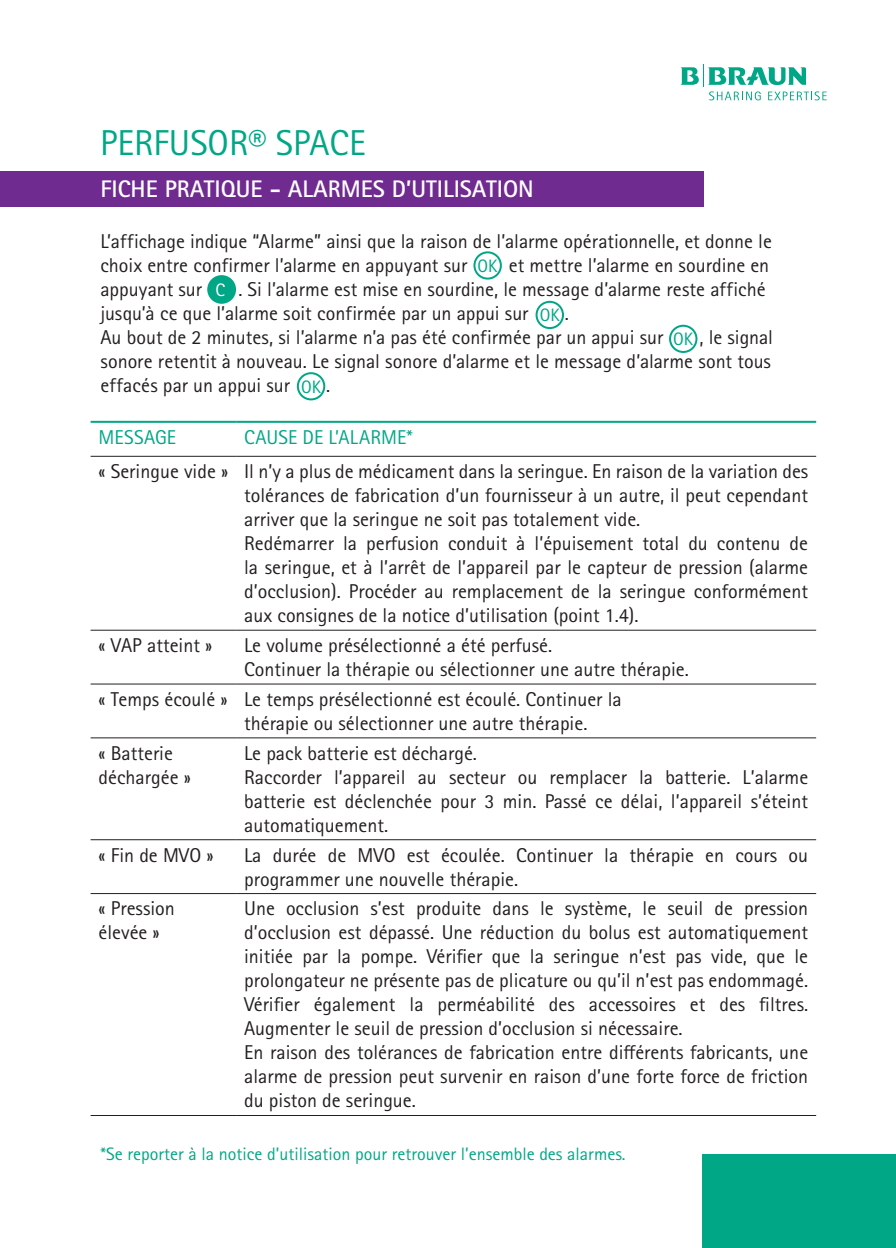
<style>
.page{position:relative;width:896px;height:1248px;background:#fff}
.page>*{position:absolute;margin:0;border:0;box-sizing:border-box;transform-origin:0 0}
.t1{font:36px "Rotis Sans Serif Pro";color:#00a786}
.t2{font:700 24px "Rotis Sans Serif Pro";color:#fff}
.Additional_Text{font:20px/24px "Rotis Sans Serif Pro";color:#231f20;text-align:justify}
.Additional_Text-2{font:20px "Rotis Sans Serif Pro";color:#00a786}
.t3{font:18px "Rotis Sans Serif Pro";color:#00a786}
.t4{font:18px "Rotis Sans Serif Pro";color:#fff}
</style>
<div class="page">
<svg style="left:680px;top:65px;width:146px;height:35px"></svg>
<div style="left:0;top:171px;width:703px;height:36px;background:#702b91"></div>
<div style="left:702px;top:1153px;width:194px;height:94px;background:#00a786"></div>
<div style="left:473px;top:251px;width:29px;height:28px;border:2px solid #00a786;border-radius:50%"></div>
<div style="left:535px;top:301px;width:29px;height:28px;border:2px solid #00a786;border-radius:50%"></div>
<div style="left:669px;top:325px;width:28px;height:28px;border:2px solid #00a786;border-radius:50%"></div>
<div style="left:297px;top:372px;width:28px;height:28px;border:2px solid #00a786;border-radius:50%"></div>
<div style="left:208px;top:276px;width:27px;height:27px;background:#00a786;border-radius:50%"></div>
<div style="left:207px;top:275px;width:29px;height:29px;border:2px solid #00a786;border-radius:50%"></div>
<hr style="left:91px;top:421px;width:145px;height:2px;background:#00a786">
<hr style="left:236px;top:421px;width:580px;height:2px;background:#00a786">
<hr style="left:91px;top:629px;width:145px;height:1px;background:#231f20">
<hr style="left:236px;top:629px;width:580px;height:1px;background:#231f20">
<hr style="left:91px;top:683px;width:145px;height:1px;background:#231f20">
<hr style="left:236px;top:683px;width:580px;height:1px;background:#231f20">
<hr style="left:91px;top:737px;width:145px;height:1px;background:#231f20">
<hr style="left:236px;top:737px;width:580px;height:1px;background:#231f20">
<hr style="left:91px;top:839px;width:145px;height:1px;background:#231f20">
<hr style="left:236px;top:839px;width:580px;height:1px;background:#231f20">
<hr style="left:91px;top:893px;width:145px;height:1px;background:#231f20">
<hr style="left:236px;top:893px;width:580px;height:1px;background:#231f20">
<hr style="left:91px;top:1114px;width:145px;height:1px;background:#231f20">
<hr style="left:236px;top:1114px;width:580px;height:1px;background:#231f20">
<hr style="left:91px;top:456px;width:145px;height:1px;background:#231f20">
<hr style="left:236px;top:456px;width:580px;height:1px;background:#231f20">
<p class="t1" style="left:100px;top:122px;width:267px">PERFUSOR® SPACE</p>
<p class="t2" style="left:100px;top:174px;width:435px">FICHE PRATIQUE - ALARMES D’UTILISATION</p>
<p class="Additional_Text" style="left:100px;top:229px;width:673px">L’affichage indique “Alarme” ainsi que la raison de l’alarme opérationnelle, et donne le choix entre confirmer l’alarme en appuyant sur</p>
<p class="Additional_Text" style="left:509px;top:253px;width:262px">et mettre l’alarme en sourdine en</p>
<p class="t3" style="left:477px;top:255px;width:22px">OK</p>
<p class="Additional_Text" style="left:100px;top:277px;width:667px;text-indent:138px">. Si l’alarme est mise en sourdine, le message d’alarme reste affiché jusqu’à ce que l’alarme soit confirmée par un appui sur</p>
<p class="t4" style="left:215px;top:279px;width:11px">C</p>
<p class="Additional_Text" style="left:100px;top:277px;width:103px">appuyant sur</p>
<p class="t3" style="left:540px;top:304px;width:22px">OK</p>
<p class="Additional_Text" style="left:565px;top:301px;width:6px">.</p>
<p class="Additional_Text" style="left:100px;top:325px;width:564px">Au bout de 2 minutes, si l’alarme n’a pas été confirmée par un appui sur</p>
<p class="Additional_Text" style="left:100px;top:325px;width:674px;text-indent:599px">, le signal sonore retentit à nouveau. Le signal sonore d’alarme et le message d’alarme sont tous effacés par un appui sur</p>
<p class="t3" style="left:673px;top:328px;width:22px">OK</p>
<p class="t3" style="left:301px;top:376px;width:22px">OK</p>
<p class="Additional_Text" style="left:326px;top:373px;width:6px">.</p>
<p class="Additional_Text-2" style="left:99px;top:425px;width:79px">MESSAGE</p>
<p class="Additional_Text-2" style="left:244px;top:425px;width:170px">CAUSE DE L’ALARME*</p>
<p class="Additional_Text" style="left:99px;top:459px;width:131px">« Seringue vide »</p>
<p class="Additional_Text" style="left:244px;top:459px;width:565px">Il n’y a plus de médicament dans la seringue. En raison de la variation des tolérances de fabrication d’un fournisseur à un autre, il peut cependant arriver que la seringue ne soit pas totalement vide.</p>
<p class="Additional_Text" style="left:244px;top:531px;width:565px">Redémarrer la perfusion conduit à l’épuisement total du contenu de la seringue, et à l’arrêt de l’appareil par le capteur de pression (alarme d’occlusion). Procéder au remplacement de la seringue conformément aux consignes de la notice d’utilisation (point 1.4).</p>
<p class="Additional_Text" style="left:99px;top:633px;width:115px">« VAP atteint »</p>
<p class="Additional_Text" style="left:244px;top:633px;width:310px">Le volume présélectionné a été perfusé.</p>
<p class="Additional_Text" style="left:244px;top:657px;width:446px">Continuer la thérapie ou sélectionner une autre thérapie.</p>
<p class="Additional_Text" style="left:99px;top:687px;width:130px">« Temps écoulé »</p>
<p class="Additional_Text" style="left:244px;top:687px;width:379px">Le temps présélectionné est écoulé. Continuer la</p>
<p class="Additional_Text" style="left:244px;top:711px;width:345px">thérapie ou sélectionner une autre thérapie.</p>
<p class="Additional_Text" style="left:99px;top:741px;width:94px">« Batterie déchargée »</p>
<p class="Additional_Text" style="left:244px;top:741px;width:234px">Le pack batterie est déchargé.</p>
<p class="Additional_Text" style="left:244px;top:765px;width:565px">Raccorder l’appareil au secteur ou remplacer la batterie. L’alarme batterie est déclenchée pour 3 min. Passé ce délai, l’appareil s’éteint automatiquement.</p>
<p class="Additional_Text" style="left:99px;top:842px;width:116px">« Fin de MVO »</p>
<p class="Additional_Text" style="left:244px;top:842px;width:565px">La durée de MVO est écoulée. Continuer la thérapie en cours ou programmer une nouvelle thérapie.</p>
<p class="Additional_Text" style="left:99px;top:896px;width:78px">« Pression élevée »</p>
<p class="Additional_Text" style="left:244px;top:896px;width:565px">Une occlusion s’est produite dans le système, le seuil de pression d’occlusion est dépassé. Une réduction du bolus est automatiquement initiée par la pompe. Vérifier que la seringue n’est pas vide, que le prolongateur ne présente pas de plicature ou qu’il n’est pas endommagé.<br>Vérifier également la perméabilité des accessoires et des filtres.<br>Augmenter le seuil de pression d’occlusion si nécessaire.</p>
<p class="Additional_Text" style="left:244px;top:1040px;width:565px">En raison des tolérances de fabrication entre différents fabricants, une alarme de pression peut survenir en raison d’une forte force de friction du piston de seringue.</p>
<p class="t3" style="left:100px;top:1143px;width:527px">*Se reporter à la notice d’utilisation pour retrouver l’ensemble des alarmes.</p>
</div>
